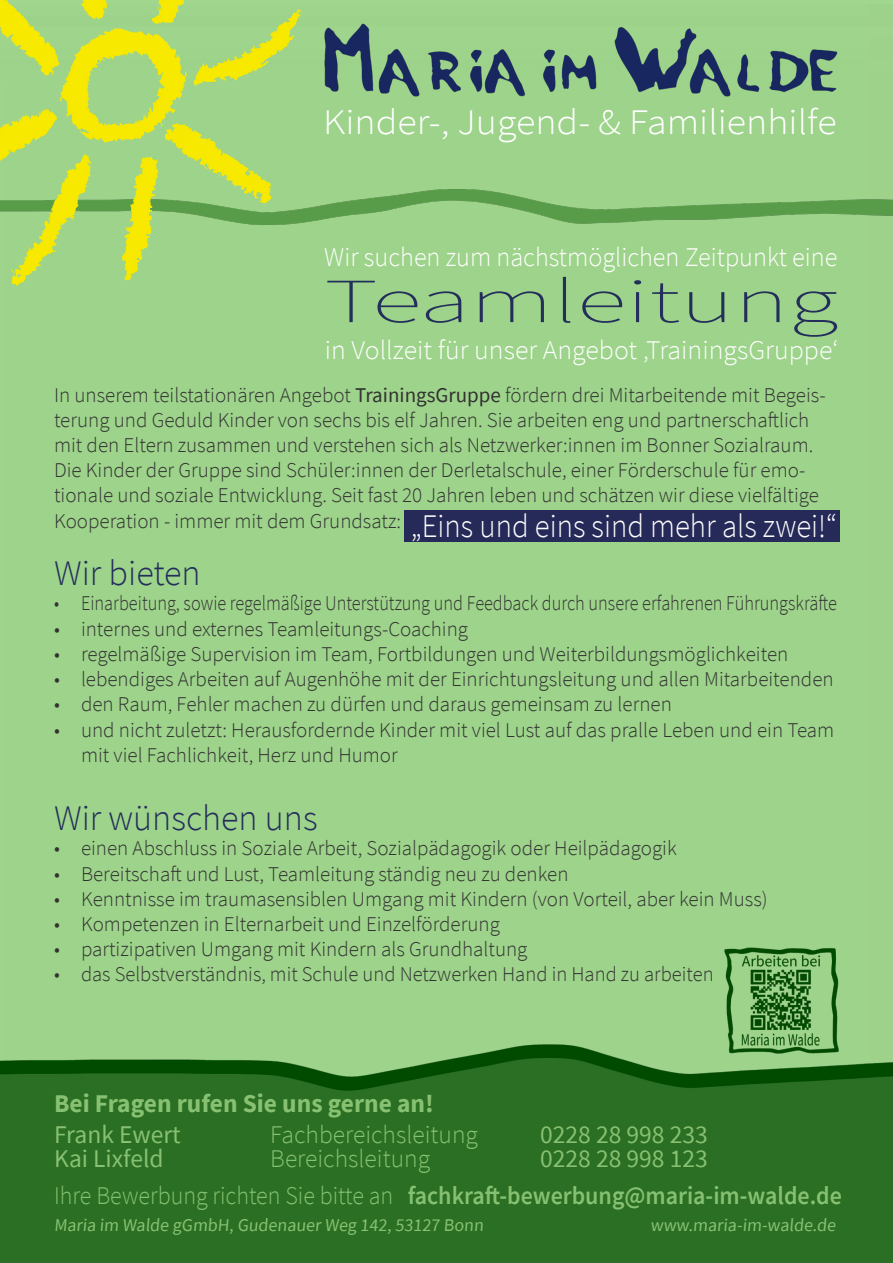
<style>
.page{position:relative;width:893px;height:1263px;background:#fff}
.page>*{position:absolute;margin:0;border:0;box-sizing:border-box;transform-origin:0 0}
.t1{font:200 62.7px "Source Sans Pro";color:#242e5b;scale:1.65 1}
.t2{font:300 36px "Source Sans Pro";color:#fff;scale:1.11 1}
.t3{font:300 36px "Source Sans Pro";color:#242d5b}
.t4{font:300 33px "Source Sans Pro";color:#fdfdfd;scale:.93 1}
.t5{font:300 27px "Source Sans Pro";color:#fff}
.t6{font:600 25.5px/36.6px "Source Sans Pro";color:#86c171;scale:.94 1}
.t7{font:300 25.5px "Source Sans Pro";color:#87c171}
.t8{font:25.5px "Source Sans Pro";color:#87c171}
.t9{font:700 25.5px "Source Sans Pro";color:#87c171}
.t10{font:300 21px/25.2px "Source Sans Pro";color:#323232}
.t11{font:300 21px "Source Sans Pro";color:#323232;scale:.87 1}
.t12{font:18px "Source Sans Pro";color:#87c171}
.t13{font:18px "Source Sans Pro";color:#86c173}
.s1{font-weight:400}
.s2{font-weight:400;color:#87c171}
.s3{font-weight:300}
</style>
<div class="page">
<div style="left:0;top:0;width:893px;height:1042px;background:#9dd38a"></div>
<img style="left:0;top:1042px;width:893px;height:221px">
<img style="left:324px;top:23px;width:515px;height:75px">
<img style="left:724px;top:943px;width:115px;height:116px">
<img style="left:303px;top:190px;width:590px;height:34px">
<div style="left:405px;top:510px;width:435px;height:32px;background:#262a58"></div>
<img style="left:0;top:0;width:303px;height:286px">
<h2 class="t2" style="left:323px;top:100px;width:464px">Kinder-, Jugend- &amp; Familienhilfe</h2>
<p class="t5" style="left:324px;top:241px;width:515px">Wir suchen zum nächstmöglichen Zeitpunkt eine</p>
<h1 class="t1" style="left:324px;top:263px;width:313px">Teamleitung</h1>
<p class="t5" style="left:325px;top:334px;width:515px">in Vollzeit für unser Angebot ‚TrainingsGruppe‘</p>
<p class="t10" style="left:54px;top:382px;width:773px">In unserem teilstationären Angebot <span class="s1">TrainingsGruppe</span> fördern drei Mitarbeitende mit Begeis&shy;terung und Geduld Kinder von sechs bis elf Jahren. Sie arbeiten eng und partnerschaftlich mit den Eltern zusammen und verstehen sich als Netzwerker:innen im Bonner Sozialraum.<br>Die Kinder der Gruppe sind Schüler:innen der Derletalschule, einer Förderschule für emo&shy;tionale und soziale Entwicklung. Seit fast 20 Jahren leben und schätzen wir diese vielfältige Kooperation - immer mit dem Grundsatz:</p>
<h2 class="t3" style="left:54px;top:551px;width:148px">Wir bieten</h2>
<p class="t11" style="left:54px;top:591px;width:901px">• Einarbeitung, sowie regelmäßige Unterstützung und Feedback durch unsere erfahrenen Führungskräfte</p>
<p class="t10" style="left:54px;top:616px;width:416px">• internes und externes Teamleitungs-Coaching</p>
<p class="t10" style="left:54px;top:641px;width:736px">• regelmäßige Supervision im Team, Fortbildungen und Weiterbildungsmöglichkeiten</p>
<p class="t10" style="left:54px;top:666px;width:781px">• lebendiges Arbeiten auf Augenhöhe mit der Einrichtungsleitung und allen Mitarbeitenden</p>
<p class="t10" style="left:54px;top:692px;width:619px">• den Raum, Fehler machen zu dürfen und daraus gemeinsam zu lernen</p>
<p class="t10" style="left:81px;top:717px;width:755px;text-indent:-27px">• und nicht zuletzt: Herausfordernde Kinder mit viel Lust auf das pralle Leben und ein Team mit viel Fachlichkeit, Herz und Humor</p>
<h2 class="t3" style="left:54px;top:796px;width:265px">Wir wünschen uns</h2>
<p class="t10" style="left:54px;top:836px;width:624px">• einen Abschluss in Soziale Arbeit, Sozialpädagogik oder Heilpädagogik</p>
<p class="t10" style="left:54px;top:861px;width:516px">• Bereitschaft und Lust, Teamleitung ständig neu zu denken</p>
<p class="t10" style="left:54px;top:886px;width:715px">• Kenntnisse im traumasensiblen Umgang mit Kindern (von Vorteil, aber kein Muss)</p>
<p class="t10" style="left:54px;top:911px;width:447px">• Kompetenzen in Elternarbeit und Einzelförderung</p>
<p class="t10" style="left:54px;top:936px;width:475px">• partizipativen Umgang mit Kindern als Grundhaltung</p>
<p class="t10" style="left:54px;top:962px;width:661px">• das Selbstverständnis, mit Schule und Netzwerken Hand in Hand zu arbeiten</p>
<h3 class="t4" style="left:411px;top:505px;width:460px">„Eins und eins sind mehr als zwei!“</h3>
<p class="t9" style="left:54px;top:1086px;width:381px">Bei Fragen rufen Sie uns gerne an!</p>
<p class="t8" style="left:54px;top:1118px;width:128px">Frank Ewert</p>
<p class="t7" style="left:270px;top:1118px;width:209px">Fachbereichsleitung</p>
<p class="t8" style="left:540px;top:1118px;width:169px">0228 28 998 233</p>
<p class="t8" style="left:54px;top:1142px;width:111px">Kai Lixfeld</p>
<p class="t7" style="left:270px;top:1143px;width:161px">Bereichsleitung</p>
<p class="t6" style="left:54px;top:1140px;width:839px;text-indent:486px"><span class="s2">0228 28 998 123<br></span><span class="s3">Ihre Bewerbung richten Sie bitte an</span> fachkraft-bewerbung@maria-im-walde.de</p>
<p class="t12" style="left:54px;top:1214px;width:433px">Maria im Walde gGmbH, Gudenauer Weg 142, 53127 Bonn</p>
<p class="t13" style="left:650px;top:1214px;width:189px">www.maria-im-walde.de</p>
</div>
